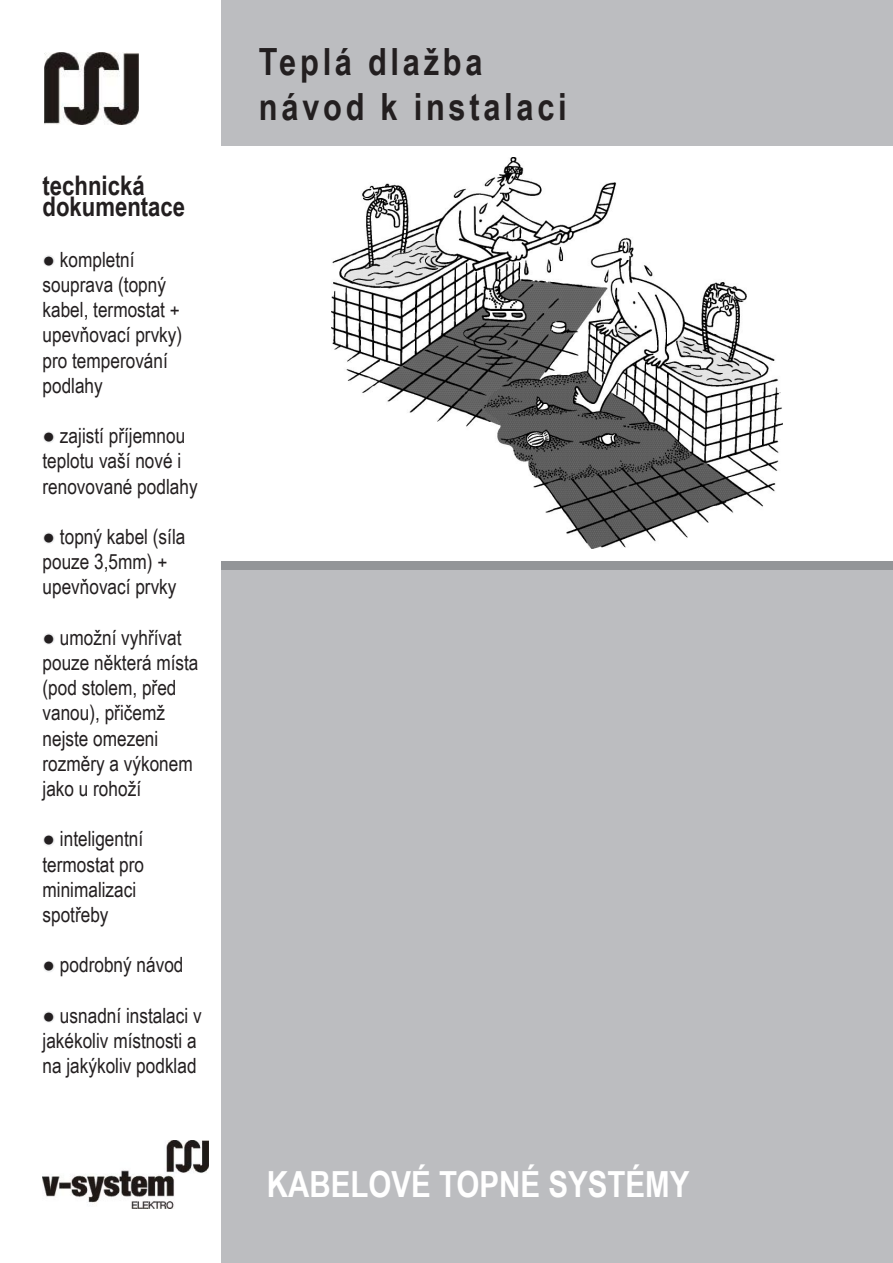
<style>
.page{position:relative;width:893px;height:1263px;background:#fff}
.page>*{position:absolute;margin:0;border:0;box-sizing:border-box;transform-origin:0 0}
.t1{font:700 37.5px/45px "Arial Narrow";letter-spacing:.1em;color:#231f20}
.t2{font:700 36px "Arial Narrow";color:#fff}
.t3{font:700 27px/21px "Arial Narrow";color:#231f20}
.t4{font:21px/25.2px "Arial Narrow";color:#231f20}
.s1{font-weight:700}
</style>
<div class="page">
<div style="left:221px;top:570px;width:672px;height:693px;background:#bcbdc0"></div>
<img style="left:43px;top:1140px;width:165px;height:68px">
<img style="left:45px;top:52px;width:94px;height:72px">
<svg style="left:43px;top:255px;width:12px;height:12px"></svg>
<svg style="left:43px;top:432px;width:12px;height:11px"></svg>
<svg style="left:43px;top:532px;width:12px;height:12px"></svg>
<svg style="left:43px;top:633px;width:12px;height:12px"></svg>
<svg style="left:43px;top:835px;width:12px;height:11px"></svg>
<svg style="left:43px;top:961px;width:12px;height:11px"></svg>
<svg style="left:43px;top:1011px;width:12px;height:12px"></svg>
<div style="left:221px;top:561px;width:672px;height:9px;background:#939598"></div>
<div style="left:221px;top:0;width:672px;height:146px;background:#bcbdc0"></div>
<img style="left:331px;top:157px;width:452px;height:392px">
<p class="t3" style="left:43px;top:174px;width:144px">technická dokumentace</p>
<p class="t4" style="left:43px;top:246px;width:141px"><span class="s1">●</span> kompletní souprava (topný kabel, termostat + upevňovací prvky) pro temperování podlahy</p>
<p class="t4" style="left:43px;top:422px;width:157px"><span class="s1">●</span> zajistí příjemnou teplotu vaší nové i renovované podlahy</p>
<p class="t4" style="left:43px;top:523px;width:144px"><span class="s1">●</span> topný kabel (síla pouze 3,5mm) + upevňovací prvky</p>
<p class="t4" style="left:43px;top:624px;width:158px"><span class="s1">●</span> umožní vyhřívat pouze některá místa (pod stolem, před vanou), přičemž nejste omezeni rozměry a výkonem jako u rohoží</p>
<p class="t4" style="left:43px;top:826px;width:103px"><span class="s1">●</span> inteligentní termostat pro minimalizaci spotřeby</p>
<p class="t4" style="left:43px;top:952px;width:142px"><span class="s1">●</span> podrobný návod</p>
<p class="t4" style="left:43px;top:1002px;width:161px"><span class="s1">●</span> usnadní instalaci v jakékoliv místnosti a na jakýkoliv podklad</p>
<h1 class="t1" style="left:259px;top:37px;width:309px">Teplá dlažba návod k instalaci</h1>
<h2 class="t2" style="left:267px;top:1157px;width:424px">KABELOVÉ TOPNÉ SYSTÉMY</h2>
</div>
